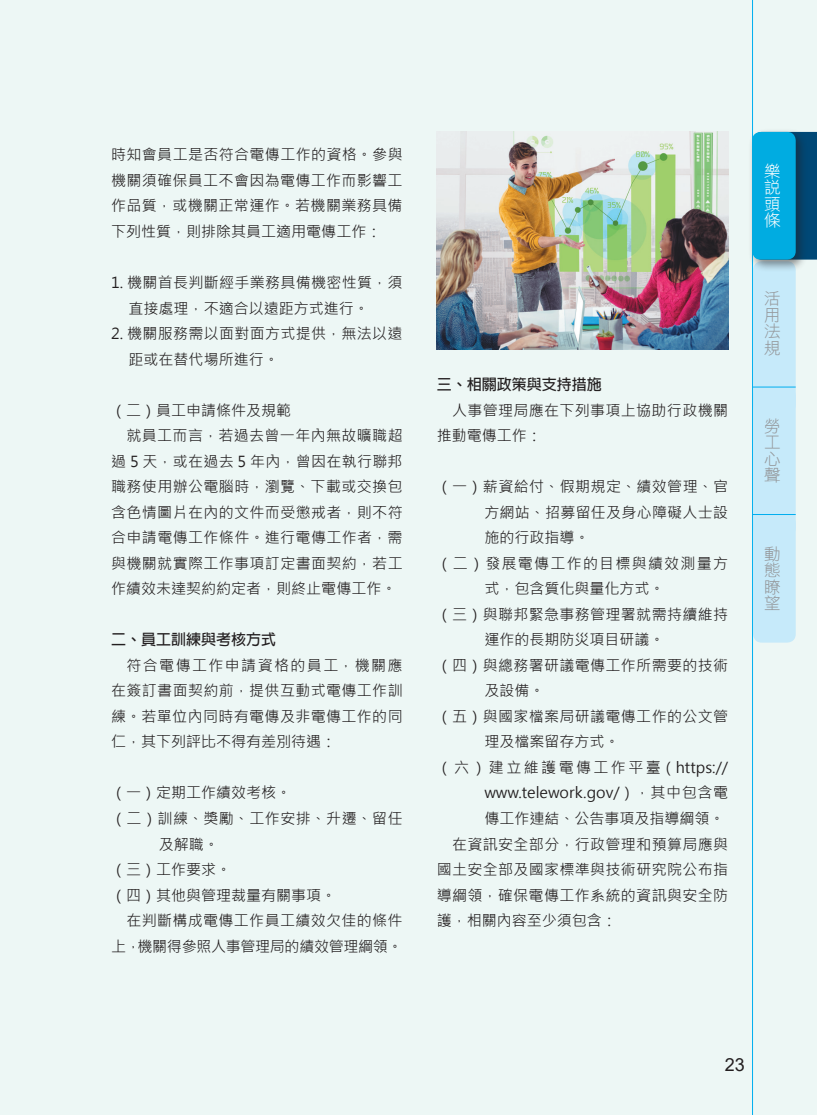
<style>
.page{position:relative;width:817px;height:1115px;background:#fff}
.page>*{position:absolute;margin:0;border:0;box-sizing:border-box;transform-origin:0 0}
.t1{font:18px "Arial";color:#231f20}
.t2{font:16.5px/16.5px "DF Hei Lt HK BF";color:#939598;text-align:justify}
.t3{font:16.5px/16.5px "DF Hei Lt HK BF";color:#fff;text-align:justify}
.t4{font:15px/25.5px "Microsoft Jheng Hei";letter-spacing:.025em;color:#231f20}
.t5{font:15px "Microsoft Jheng Hei";color:#231f20}
.t6{font:700 15px "Adobe Fan Heiti Std";color:#231f20}
.t7{font:15px "Microsoft Jheng Hei";letter-spacing:.16em;color:#231f20}
.t8{font:15px "Microsoft Jheng Hei";letter-spacing:-.02em;color:#231f20}
.t9{font:15px "Microsoft Jheng Hei";letter-spacing:.085em;color:#231f20}
</style>
<div class="page">
<div style="left:0;top:0;width:816px;height:1114px;background:#edf7f5"></div>
<svg style="left:808px;top:132px;width:8px;height:127px"></svg>
<div style="left:753px;top:261px;width:42px;height:152px;background:#c6eafa;border-radius:9px"></div>
<div style="left:753px;top:387px;width:42px;height:149px;background:#c6eafa;border-radius:9px"></div>
<div style="left:753px;top:514px;width:42px;height:128px;background:#c6eafa;border-radius:9px"></div>
<hr style="left:752px;top:0;width:1px;height:1114px;background:#00aeef">
<div style="left:747px;top:128px;width:61px;height:144px;background:#231f20;opacity:.5"></div>
<div style="left:752px;top:132px;width:43px;height:127px;background:#00ace1;border-radius:9px"></div>
<hr style="left:752px;top:386px;width:43px;height:1px;background:#00aeef">
<hr style="left:752px;top:514px;width:43px;height:1px;background:#00aeef">
<img style="left:436px;top:132px;width:292px;height:217px">
<p class="t4" style="left:111px;top:142px;width:293px">時知會員工是否符合電傳工作的資格。參與</p>
<p class="t4" style="left:111px;top:168px;width:293px;text-align:justify">機關須確保員工不會因為電傳工作而影響工作品質，或機關正常運作。若機關業務具備下列性質，則排除其員工適用電傳工作：</p>
<p class="t4" style="left:129px;top:270px;width:275px;text-indent:-17px">1. 機關首長判斷經手業務具備機密性質，須直接處理，不適合以遠距方式進行。</p>
<p class="t4" style="left:129px;top:321px;width:275px;text-indent:-17px">2. 機關服務需以面對面方式提供，無法以遠距或在替代場所進行。</p>
<p class="t5" style="left:111px;top:400px;width:182px">（二）員工申請條件及規範</p>
<p class="t4" style="left:126px;top:423px;width:277px">就員工而言，若過去曾一年內無故曠職超</p>
<p class="t4" style="left:111px;top:448px;width:293px">過 5 天，或在過去 5 年內，曾因在執行聯邦</p>
<p class="t4" style="left:111px;top:474px;width:293px">職務使用辦公電腦時，瀏覽、下載或交換包</p>
<p class="t4" style="left:111px;top:499px;width:293px">含色情圖片在內的文件而受懲戒者，則不符</p>
<p class="t4" style="left:111px;top:525px;width:293px">合申請電傳工作條件。進行電傳工作者，需</p>
<p class="t4" style="left:111px;top:550px;width:293px">與機關就實際工作事項訂定書面契約，若工</p>
<p class="t5" style="left:111px;top:579px;width:287px">作績效未達契約約定者，則終止電傳工作。</p>
<p class="t6" style="left:111px;top:630px;width:167px">二、員工訓練與考核方式</p>
<p class="t4" style="left:111px;top:652px;width:293px;text-align:justify;text-indent:15px">符合電傳工作申請資格的員工，機關應在簽訂書面契約前，提供互動式電傳工作訓練。若單位內同時有電傳及非電傳工作的同仁，其下列評比不得有差別待遇：</p>
<p class="t5" style="left:111px;top:783px;width:182px">（一）定期工作績效考核。</p>
<p class="t4" style="left:111px;top:805px;width:293px">（二）訓練、獎勵、工作安排、升遷、留任</p>
<p class="t4" style="left:159px;top:831px;width:62px">及解職。</p>
<p class="t4" style="left:111px;top:856px;width:122px">（三）工作要求。</p>
<p class="t5" style="left:111px;top:885px;width:227px">（四）其他與管理裁量有關事項。</p>
<p class="t4" style="left:126px;top:907px;width:277px">在判斷構成電傳工作員工績效欠佳的條件</p>
<p class="t8" style="left:111px;top:936px;width:293px">上，機關得參照人事管理局的績效管理綱領。</p>
<p class="t6" style="left:436px;top:375px;width:166px">三、相關政策與支持措施</p>
<p class="t4" style="left:436px;top:397px;width:293px;text-indent:15px">人事管理局應在下列事項上協助行政機關推動電傳工作：</p>
<p class="t4" style="left:436px;top:474px;width:293px">（一）薪資給付、假期規定、績效管理、官</p>
<p class="t4" style="left:484px;top:499px;width:245px">方網站、招募留任及身心障礙人士設</p>
<p class="t4" style="left:484px;top:525px;width:106px">施的行政指導。</p>
<p class="t9" style="left:436px;top:553px;width:293px">（二）發展電傳工作的目標與績效測量方</p>
<p class="t5" style="left:484px;top:579px;width:181px">式，包含質化與量化方式。</p>
<p class="t4" style="left:436px;top:601px;width:293px">（三）與聯邦緊急事務管理署就需持續維持</p>
<p class="t5" style="left:484px;top:630px;width:181px">運作的長期防災項目研議。</p>
<p class="t4" style="left:436px;top:652px;width:293px">（四）與總務署研議電傳工作所需要的技術</p>
<p class="t4" style="left:484px;top:678px;width:61px">及設備。</p>
<p class="t4" style="left:436px;top:703px;width:293px">（五）與國家檔案局研議電傳工作的公文管</p>
<p class="t5" style="left:484px;top:732px;width:136px">理及檔案留存方式。</p>
<p class="t7" style="left:436px;top:757px;width:293px">（六）建立維護電傳工作平臺（https://</p>
<p class="t5" style="left:484px;top:783px;width:245px">www.telework.gov/），其中包含電</p>
<p class="t5" style="left:484px;top:808px;width:242px">傳工作連結、公告事項及指導綱領。</p>
<p class="t4" style="left:452px;top:831px;width:277px">在資訊安全部分，行政管理和預算局應與</p>
<p class="t4" style="left:436px;top:856px;width:293px">國土安全部及國家標準與技術研究院公布指</p>
<p class="t4" style="left:436px;top:882px;width:293px">導綱領，確保電傳工作系統的資訊與安全防</p>
<p class="t5" style="left:436px;top:910px;width:181px">護，相關內容至少須包含：</p>
<p class="t3" style="left:764px;top:162px;width:18px">樂說頭條</p>
<p class="t2" style="left:764px;top:290px;width:17px">活用法規</p>
<p class="t2" style="left:764px;top:417px;width:17px">勞工心聲</p>
<p class="t2" style="left:764px;top:545px;width:18px">動態瞭望</p>
<p class="t1" style="left:724px;top:1051px;width:22px">23</p>
</div>
